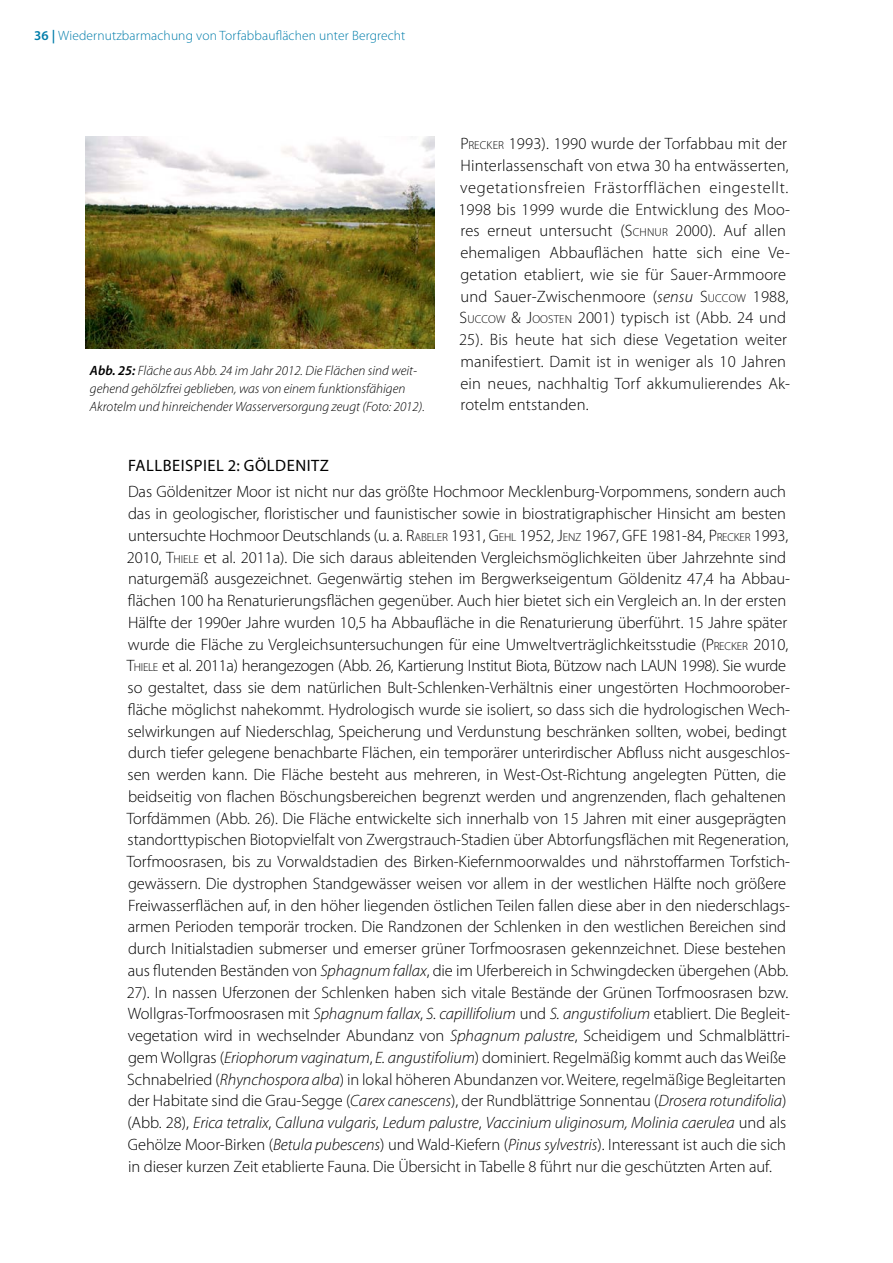
<style>
.page{position:relative;width:893px;height:1263px;background:#fff}
.page>*{position:absolute;margin:0;border:0;box-sizing:border-box;transform-origin:0 0}
.t1{font:300 16.5px/21.8px "Myriad Pro";letter-spacing:-.005em;color:#000}
.t2{font:16.5px "Myriad Pro";letter-spacing:.03em;color:#000}
.t3{font:italic 300 13.5px/18px "Myriad Pro";color:#000}
.t4{font:300 13.5px "Myriad Pro";letter-spacing:.01em;color:#007daa}
.s1{font-weight:600}
.s2{font-style:inherit}
.s3{font-size:11.55px}
.s4{font-style:italic}
</style>
<div class="page">
<img style="left:85px;top:136px;width:349px;height:213px">
<p class="t4" style="left:34px;top:27px;width:373px"><span class="s1">36 |</span> Wiedernutzbarmachung von Torfabbauflächen unter Bergrecht</p>
<p class="t3" style="left:90px;top:361px;width:336px"><span class="s1">Abb. 25:</span> Fläche aus Abb. 24 im Jahr 2012. Die Flächen sind weit&shy;gehend gehölzfrei geblieben, was von einem funktionsfähigen<br>Akrotelm und hinreichender Wasserversorgung zeugt (Foto: 2012).</p>
<p class="t1" style="left:458px;top:133px;width:333px"><span class="s2">P</span><span class="s3">RECKER</span> 1993). 1990 wurde der Torfabbau mit der Hinterlassenschaft von etwa 30 ha entwässerten, vegetationsfreien Frästorfflächen eingestellt.<br>1998 bis 1999 wurde die Entwicklung des Moo&shy;res erneut untersucht (<span class="s2">S</span><span class="s3">CHN UR</span> 2000). Auf allen ehemaligen Abbauflächen hatte sich eine Ve&shy;getation etabliert, wie sie für Sauer-Armmoore und Sauer-Zwischenmoore (<span class="s4">sensu</span> <span class="s2">S</span><span class="s3">UCCOW</span> 1988, <span class="s2">S</span><span class="s3">UCCOW</span> <span class="s2">&amp; J</span><span class="s3">OOSTEN</span> 2001) typisch ist (Abb. 24 und 25). Bis heute hat sich diese Vegetation weiter manifestiert. Damit ist in weniger als 10 Jahren ein neues, nachhaltig Torf akkumulierendes Ak&shy;rotelm entstanden.</p>
<p class="t2" style="left:128px;top:455px;width:200px">FALLBEISPIEL 2: GÖLDEN ITZ</p>
<p class="t1" style="left:127px;top:481px;width:665px">Das Göldenitzer Moor ist nicht nur das größte Hochmoor Mecklenburg-Vorpommens, sondern auch das in geologischer, floristischer und faunistischer sowie in biostratigraphischer Hinsicht am besten untersuchte Hochmoor Deutschlands (u. a. <span class="s2">R</span><span class="s3">ABELER</span> <span class="s2">1931, G</span><span class="s3">EHL</span> <span class="s2">1952, J</span><span class="s3">ENZ</span> <span class="s2">1967,</span> GFE <span class="s2">1981-84, P</span><span class="s3">RECKER</span> <span class="s2">1993, 2010, T</span><span class="s3">HIELE</span> et al. 2011a). Die sich daraus ableitenden Vergleichsmöglichkeiten über Jahrzehnte sind naturgemäß ausgezeichnet. Gegenwärtig stehen im Bergwerkseigentum Göldenitz 47,4 ha Abbau&shy;flächen 100 ha Renaturierungsflächen gegenüber. Auch hier bietet sich ein Vergleich an. In der ersten Hälfte der 1990er Jahre wurden 10,5 ha Abbaufläche in die Renaturierung überführt. 15 Jahre später wurde die Fläche zu Vergleichsuntersuchungen für eine Umweltverträglichkeitsstudie (<span class="s2">P</span><span class="s3">RECKER</span> <span class="s2">2010, T</span><span class="s3">HIELE</span> et al. 2011a) herangezogen (Abb. 26, Kartierung Institut Biota, Bützow nach LAUN 1998). Sie wurde so gestaltet, dass sie dem natürlichen Bult-Schlenken-Verhältnis einer ungestörten Hochmoorober&shy;fläche möglichst nahekommt. Hydrologisch wurde sie isoliert, so dass sich die hydrologischen Wech&shy;selwirkungen auf Niederschlag, Speicherung und Verdunstung beschränken sollten, wobei, bedingt durch tiefer gelegene benachbarte Flächen, ein temporärer unterirdischer Abfluss nicht ausgeschlos&shy;sen werden kann. Die Fläche besteht aus mehreren, in West-Ost-Richtung angelegten Pütten, die beidseitig von flachen Böschungsbereichen begrenzt werden und angrenzenden, flach gehaltenen Torfdämmen (Abb. 26). Die Fläche entwickelte sich innerhalb von 15 Jahren mit einer ausgeprägten standorttypischen Biotopvielfalt von Zwergstrauch-Stadien über Abtorfungsflächen mit Regeneration, Torfmoosrasen, bis zu Vorwaldstadien des Birken-Kiefernmoorwaldes und nährstoffarmen Torfstich&shy;gewässern. Die dystrophen Standgewässer weisen vor allem in der westlichen Hälfte noch größere Freiwasserflächen auf, in den höher liegenden östlichen Teilen fallen diese aber in den niederschlags&shy;armen Perioden temporär trocken. Die Randzonen der Schlenken in den westlichen Bereichen sind durch Initialstadien submerser und emerser grüner Torfmoosrasen gekennzeichnet. Diese bestehen aus flutenden Beständen von <span class="s4">Sphagnum fallax</span>, die im Uferbereich in Schwingdecken übergehen (Abb.<br>27). In nassen Uferzonen der Schlenken haben sich vitale Bestände der Grünen Torfmoosrasen bzw.<br>Wollgras-Torfmoosrasen mit <span class="s4">Sphagnum fallax</span>, <span class="s4">S. capillifolium</span> und <span class="s4">S. angustifolium</span> etabliert. Die Begleit&shy;vegetation wird in wechselnder Abundanz von <span class="s4">Sphagnum palustre</span>, Scheidigem und Schmalblättri&shy;gem Wollgras (<span class="s4">Eriophorum vaginatum</span>, <span class="s4">E. angustifolium</span>) dominiert. Regelmäßig kommt auch das Weiße Schnabelried (<span class="s4">Rhynchospora alba</span>) in lokal höheren Abundanzen vor. Weitere, regelmäßige Begleitarten der Habitate sind die Grau-Segge (<span class="s4">Carex canescens</span>), der Rundblättrige Sonnentau (<span class="s4">Drosera rotundifolia</span>) (Abb. 28), <span class="s4">Erica tetralix</span>, <span class="s4">Calluna vulgaris</span>, <span class="s4">Ledum palustre</span>, <span class="s4">Vaccinium uliginosum, Molinia caerulea</span> und als Gehölze Moor-Birken (<span class="s4">Betula pubescens</span>) und Wald-Kiefern (<span class="s4">Pinus sylvestris</span>). Interessant ist auch die sich in dieser kurzen Zeit etablierte Fauna. Die Übersicht in Tabelle 8 führt nur die geschützten Arten auf.</p>
</div>
